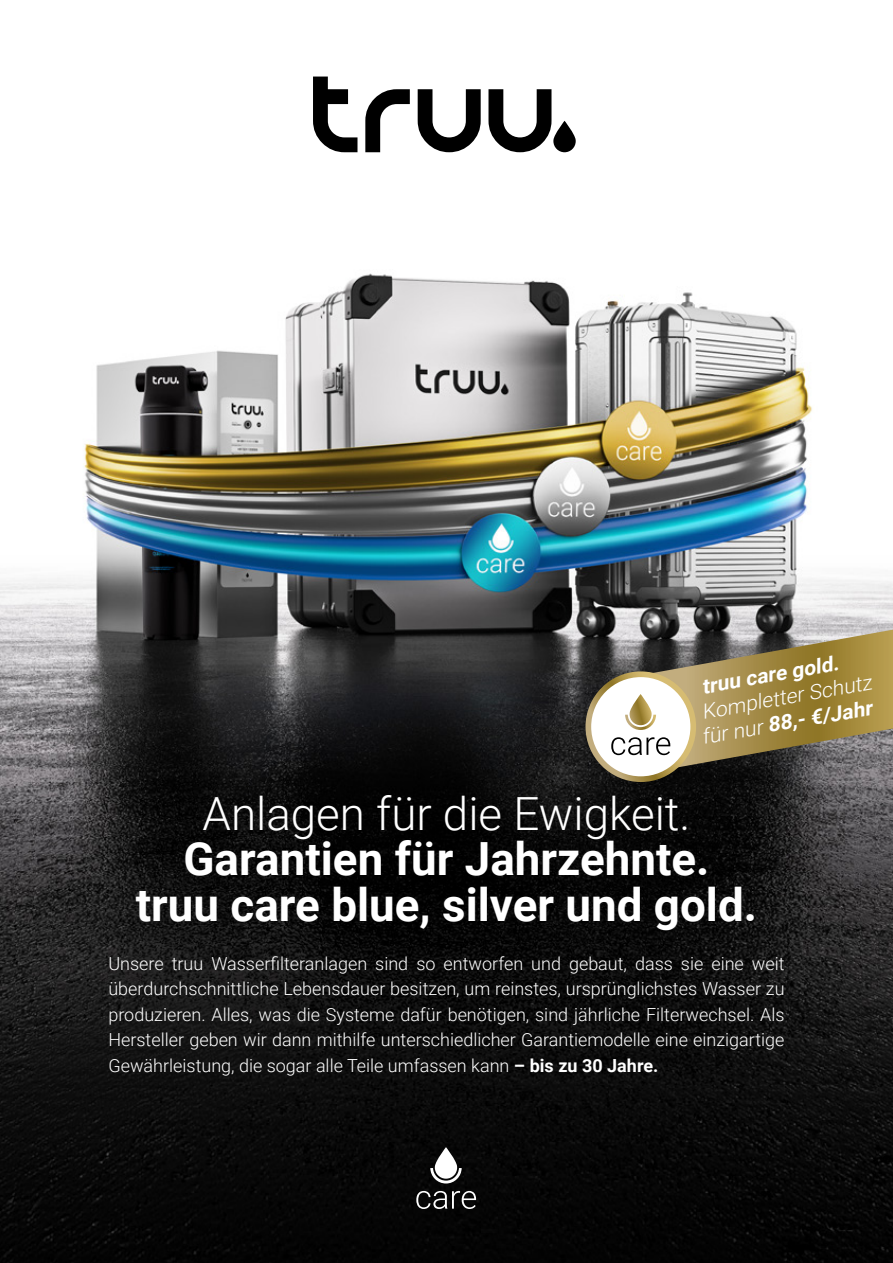
<style>
.page{position:relative;width:893px;height:1263px;background:#fff}
.page>*{position:absolute;margin:0;border:0;box-sizing:border-box;transform-origin:0 0}
.t1{font:700 45.75px/45.8px "Roboto";color:#fff;text-align:center}
.t2{font:300 45.75px "Roboto";color:#fff}
.t3{font:italic 300 20.55px/24.8px "Roboto";color:#fff}
.t4{font:italic 700 20.55px "Roboto";color:#fff}
.t5{font:300 18px/25.5px "Roboto";color:#fff;text-align:justify}
.s1{font-weight:700}
</style>
<div class="page">
<img style="left:0;top:76px;width:893px;height:1187px">
<svg style="left:313px;top:77px;width:263px;height:75px"></svg>
<svg style="left:430px;top:1147px;width:32px;height:36px"></svg>
<svg style="left:416px;top:1191px;width:60px;height:18px"></svg>
<svg style="left:585px;top:671px;width:111px;height:111px"></svg>
<div style="left:591px;top:677px;width:99px;height:99px;background:#fff;border-radius:50%"></div>
<svg style="left:611px;top:630px;width:282px;height:148px;background:#9a8d68"></svg>
<p class="t4" style="left:699px;top:672px;width:140px;rotate:-10deg">truu care gold.</p>
<p class="t3" style="left:695px;top:699px;width:178px;rotate:-10deg">Kompletter Schutz für nur <span class="s1">88,- €/Jahr</span></p>
<h1 class="t2" style="left:202px;top:781px;width:490px">Anlagen für die Ewigkeit.</h1>
<h1 class="t1" style="left:136px;top:834px;width:623px">Garantien für Jahrzehnte.<br>truu care blue, silver und gold.</h1>
<p class="t5" style="left:108px;top:950px;width:678px">Unsere truu Wasserfilteranlagen sind so entworfen und gebaut, dass sie eine weit überdurchschnittliche Lebensdauer besitzen, um reinstes, ursprünglichstes Wasser zu produzieren. Alles, was die Systeme dafür benötigen, sind jährliche Filterwechsel. Als Hersteller geben wir dann mithilfe unterschiedlicher Garantiemodelle eine einzigartige Gewährleistung, die sogar alle Teile umfassen kann <span class="s1">– bis zu 30 Jahre.</span></p>
</div>
